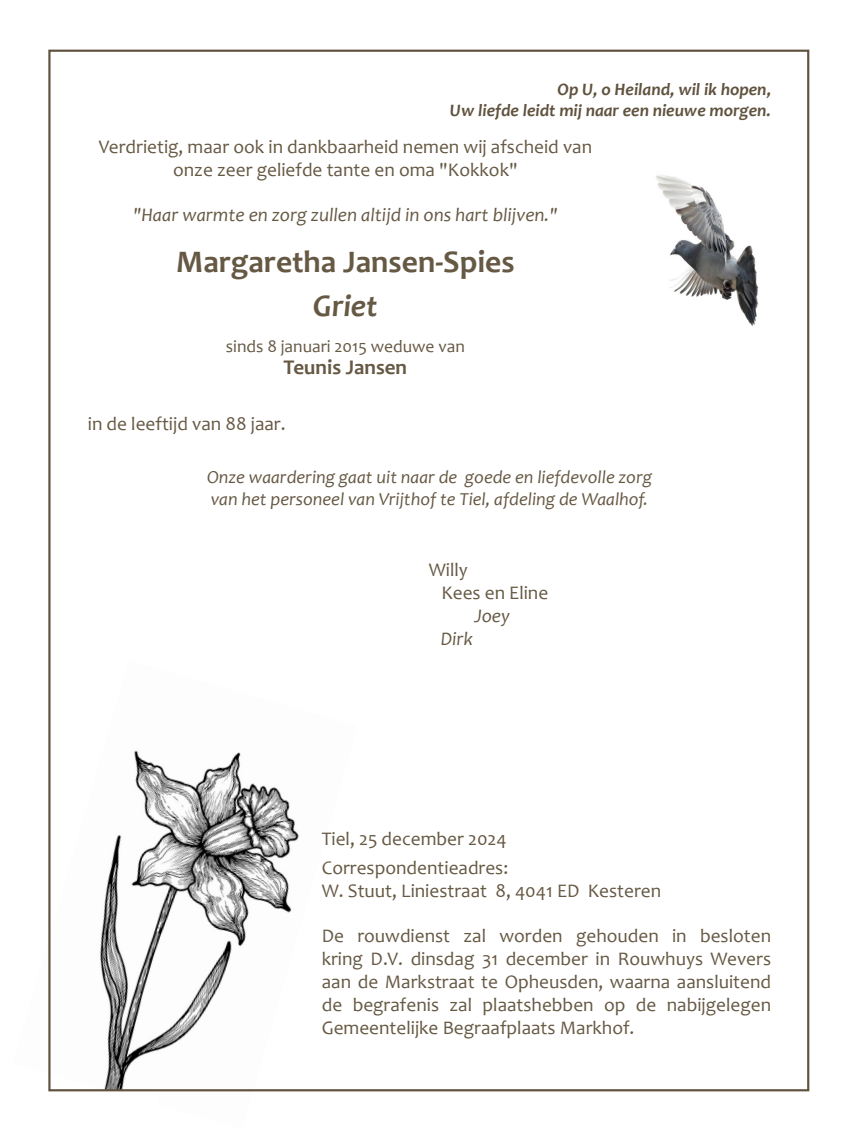
<style>
.page{position:relative;width:859px;height:1141px;background:#fff}
.page>*{position:absolute;margin:0;border:0;box-sizing:border-box;transform-origin:0 0}
.t1{font:700 31.5px "Candara";color:#665944}
.t2{font:italic 700 31.5px "Candara";color:#665944}
.t3{font:700 21px "Candara";color:#665944}
.t4{font:19.25px/23.1px "Candara";color:#665944;text-align:justify}
.t5{font:italic 19.25px "Candara";color:#665944}
.t6{font:italic 18.38px "Candara";color:#665944}
.t7{font:italic 700 17.5px "Candara";color:#60523e}
.t8{font:17.5px "Candara";color:#665944}
</style>
<div class="page">
<img style="left:48px;top:750px;width:309px;height:342px">
<img style="left:656px;top:175px;width:103px;height:151px">
<div style="left:90px;top:1091px;width:69px;height:29px;background:#fff"></div>
<p class="t7" style="left:557px;top:78px;width:215px">Op U, o Heiland, wil ik hopen,</p>
<p class="t7" style="left:450px;top:99px;width:322px">Uw liefde leidt mij naar een nieuwe morgen.</p>
<p class="t4" style="left:99px;top:135px;width:494px;text-align:center">Verdrietig, maar ook in dankbaarheid nemen wij afscheid van onze zeer geliefde tante en oma "Kokkok"</p>
<p class="t5" style="left:133px;top:203px;width:426px">"Haar warmte en zorg zullen altijd in ons hart blijven."</p>
<p class="t1" style="left:176px;top:242px;width:340px">Margaretha Jansen-Spies</p>
<p class="t2" style="left:313px;top:286px;width:66px">Griet</p>
<p class="t8" style="left:226px;top:335px;width:240px">sinds 8 januari 2015 weduwe van</p>
<p class="t3" style="left:283px;top:354px;width:125px">Teunis Jansen</p>
<p class="t4" style="left:88px;top:412px;width:199px">in de leeftijd van 88 jaar.</p>
<p class="t6" style="left:207px;top:466px;width:446px">Onze waardering gaat uit naar de goede en liefdevolle zorg</p>
<p class="t6" style="left:211px;top:488px;width:439px">van het personeel van Vrijthof te Tiel, afdeling de Waalhof.</p>
<p class="t4" style="left:428px;top:558px;width:41px">Willy</p>
<p class="t4" style="left:441px;top:581px;width:108px">Kees en Eline</p>
<p class="t5" style="left:474px;top:603px;width:37px">Joey</p>
<p class="t5" style="left:440px;top:626px;width:34px">Dirk</p>
<p class="t4" style="left:321px;top:827px;width:186px">Tiel, 25 december 2024</p>
<p class="t4" style="left:321px;top:856px;width:188px">Correspondentieadres:</p>
<p class="t4" style="left:321px;top:879px;width:341px">W. Stuut, Liniestraat 8, 4041 ED Kesteren</p>
<p class="t4" style="left:321px;top:924px;width:450px">De rouwdienst zal worden gehouden in besloten kring D.V. dinsdag 31 december in Rouwhuys Wevers aan de Markstraat te Opheusden, waarna aansluitend de begrafenis zal plaatshebben op de nabijgelegen Gemeentelijke Begraafplaats Markhof.</p>
</div>
